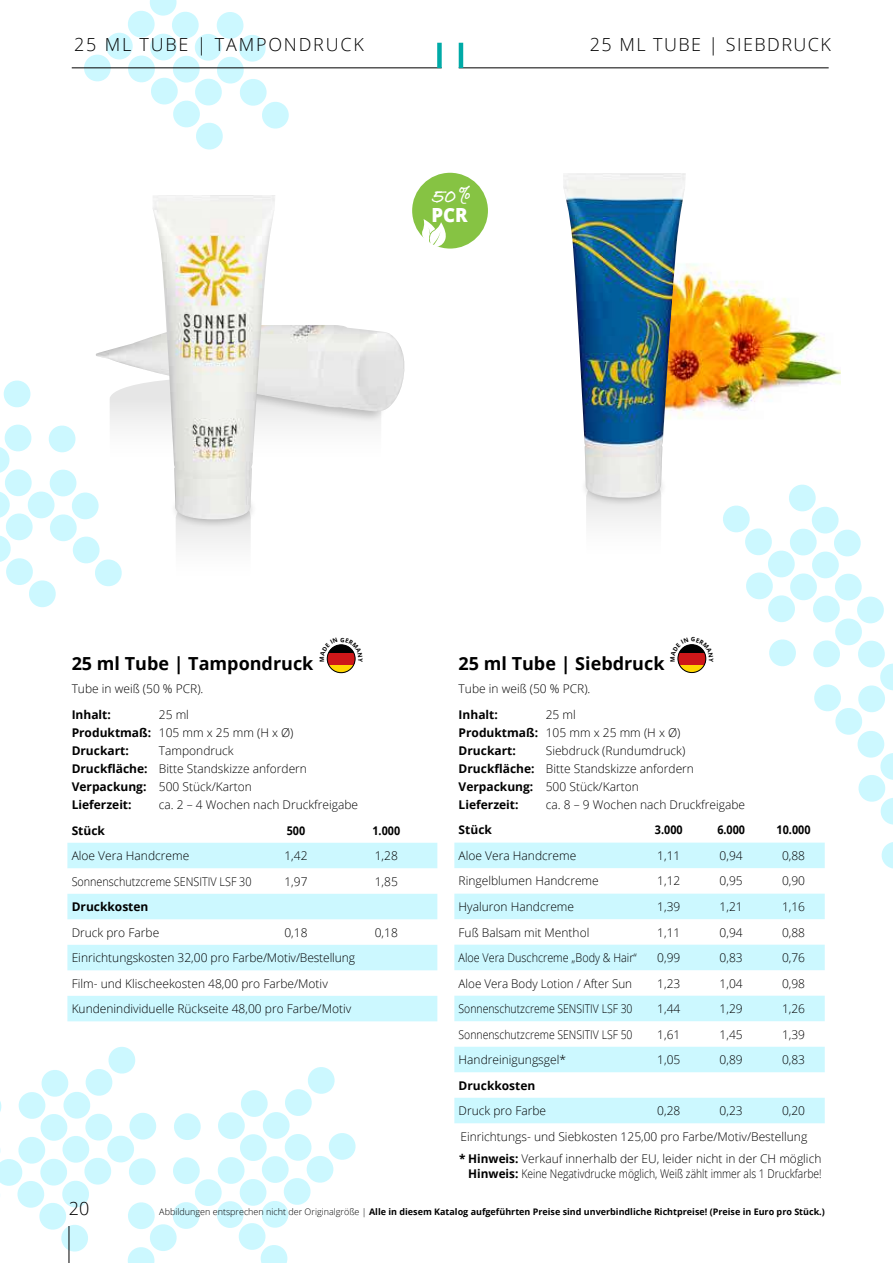
<style>
.page{position:relative;width:893px;height:1263px;background:#fff}
.page>*{position:absolute;margin:0;border:0;box-sizing:border-box;transform-origin:0 0}
.t1{font:700 21px "Bradley Hand ITCTT";color:#fff}
.t2{font:800 19.5px "Open Sans";color:#fff;scale:.95 1}
.t3{font:700 18px "Open Sans";color:#000}
.t4{font:300 18px "Open Sans";letter-spacing:.1em;color:#000}
.t5{font:300 18px "Open Sans";letter-spacing:.08em;color:#000}
.t6{font:300 12px/18px "Open Sans";color:#000}
.t7{font:700 12px/18px "Open Sans";color:#000}
.t8{font:300 12px "Open Sans";color:#000;scale:.87 1}
.t9{font:300 12px "Open Sans";color:#000;scale:.9 1}
.t10{font:700 12px "Open Sans";color:#000;scale:.9 1}
.t11{font:700 9px "Open Sans";color:#000}
.s1{font-weight:300}
.s2{font-weight:700}
</style>
<div class="page">
<img style="left:686px;top:263px;width:155px;height:154px">
<svg style="left:83px;top:0;width:207px;height:150px"></svg>
<svg style="left:881px;top:842px;width:12px;height:27px"></svg>
<svg style="left:723px;top:484px;width:170px;height:341px"></svg>
<hr style="left:72px;top:68px;width:370px;height:1px;background:#000">
<hr style="left:459px;top:68px;width:370px;height:1px;background:#000">
<div style="left:437px;top:43px;width:5px;height:25px;background:#00aaa7"></div>
<hr style="left:459px;top:43px;width:4px;height:25px;background:#00aaa7">
<div style="left:67px;top:843px;width:370px;height:25px;background:#ccf8ff"></div>
<svg style="left:67px;top:894px;width:370px;height:127px;fill:#ccf8ff"></svg>
<svg style="left:454px;top:843px;width:371px;height:280px"></svg>
<svg style="left:454px;top:894px;width:371px;height:178px;fill:#ccf8ff"></svg>
<svg style="left:328px;top:665px;width:26px;height:8px"></svg>
<div style="left:327px;top:653px;width:28px;height:12px;background:#cd1719"></div>
<div style="left:327px;top:645px;width:28px;height:28px;border:1px solid #000;border-radius:50%"></div>
<svg style="left:678px;top:664px;width:28px;height:8px"></svg>
<div style="left:678px;top:653px;width:28px;height:11px;background:#cd1719"></div>
<div style="left:678px;top:644px;width:28px;height:29px;border:1px solid #000;border-radius:50%"></div>
<svg style="left:586px;top:507px;width:75px;height:16px"></svg>
<div style="left:580px;top:468px;width:88px;height:39px;background:#000;opacity:.69"></div>
<img style="left:563px;top:173px;width:123px;height:325px">
<img style="left:96px;top:325px;width:309px;height:85px">
<svg style="left:0;top:367px;width:385px;height:240px"></svg>
<div style="left:169px;top:489px;width:88px;height:40px;background:#000;opacity:.69"></div>
<img style="left:153px;top:195px;width:122px;height:324px">
<div style="left:412px;top:173px;width:76px;height:76px;background:#86c343;border-radius:50%"></div>
<svg style="left:421px;top:219px;width:25px;height:29px"></svg>
<svg style="left:0;top:1047px;width:356px;height:216px"></svg>
<img style="left:892px;top:484px;width:1px;height:114px">
<hr style="left:69px;top:1226px;width:1px;height:37px;background:#000">
<svg style="left:326px;top:644px;width:30px;height:18px"></svg>
<svg style="left:677px;top:644px;width:30px;height:18px"></svg>
<h3 class="t4" style="left:74px;top:33px;width:291px">25 ML TUBE | TAMPONDRUCK</h3>
<h3 class="t5" style="left:590px;top:33px;width:243px">25 ML TUBE | SIEBDRUCK</h3>
<h1 class="t1" style="left:432px;top:180px;width:41px">50<sup>%</sup></h1>
<h2 class="t2" style="left:431px;top:200px;width:40px">PCR</h2>
<h3 class="t3" style="left:72px;top:651px;width:243px">25 ml Tube | Tampondruck</h3>
<p class="t6" style="left:72px;top:679px;width:133px">Tube in weiß (50 % PCR).</p>
<p class="t7" style="left:72px;top:706px;width:41px">Inhalt:</p>
<p class="t7" style="left:72px;top:706px;width:223px;text-indent:87px"><span class="s1">25 ml<br></span>Produktmaß: <span class="s1">105 mm x 25 mm (H x Ø)<br></span>Druckart:</p>
<p class="t6" style="left:72px;top:741px;width:237px;text-indent:87px">Tampondruck<br><span class="s2">Druckfläche:</span> Bitte Standskizze anfordern<br><span class="s2">Verpackung:</span> 500 Stück/Karton<br><span class="s2">Lieferzeit:</span></p>
<p class="t6" style="left:159px;top:795px;width:201px">ca. 2 – 4 Wochen nach Druckfreigabe</p>
<p class="t7" style="left:72px;top:821px;width:35px">Stück</p>
<p class="t10" style="left:287px;top:822px;width:22px">500</p>
<p class="t10" style="left:372px;top:822px;width:32px">1.000</p>
<p class="t6" style="left:72px;top:846px;width:119px">Aloe Vera Handcreme</p>
<p class="t6" style="left:284px;top:846px;width:25px">1,42</p>
<p class="t6" style="left:375px;top:846px;width:25px">1,28</p>
<p class="t9" style="left:72px;top:873px;width:201px">Sonnenschutzcreme SENSITIV LSF 30</p>
<p class="t6" style="left:284px;top:872px;width:25px">1,97</p>
<p class="t6" style="left:375px;top:872px;width:25px">1,85</p>
<p class="t7" style="left:72px;top:897px;width:78px">Druckkosten</p>
<p class="t6" style="left:72px;top:923px;width:89px">Druck pro Farbe</p>
<p class="t6" style="left:284px;top:923px;width:25px">0,18</p>
<p class="t6" style="left:375px;top:923px;width:25px">0,18</p>
<p class="t6" style="left:72px;top:945px;width:285px;line-height:25.5px">Einrichtungskosten 32,00 pro Farbe/Motiv/Bestellung<br>Film- und Klischeekosten 48,00 pro Farbe/Motiv<br>Kundenindividuelle Rückseite 48,00 pro Farbe/Motiv</p>
<h3 class="t3" style="left:459px;top:651px;width:207px">25 ml Tube | Siebdruck</h3>
<p class="t6" style="left:459px;top:679px;width:133px">Tube in weiß (50 % PCR).</p>
<p class="t7" style="left:459px;top:705px;width:41px">Inhalt:</p>
<p class="t7" style="left:459px;top:705px;width:223px;text-indent:87px"><span class="s1">25 ml<br></span>Produktmaß: <span class="s1">105 mm x 25 mm (H x Ø)<br></span>Druckart:</p>
<p class="t6" style="left:459px;top:741px;width:237px;text-indent:87px">Siebdruck (Rundumdruck)<br><span class="s2">Druckfläche:</span> Bitte Standskizze anfordern<br><span class="s2">Verpackung:</span> 500 Stück/Karton<br><span class="s2">Lieferzeit:</span></p>
<p class="t6" style="left:546px;top:795px;width:201px">ca. 8 – 9 Wochen nach Druckfreigabe</p>
<p class="t7" style="left:459px;top:821px;width:35px">Stück</p>
<p class="t10" style="left:655px;top:822px;width:32px">3.000</p>
<p class="t10" style="left:717px;top:822px;width:32px">6.000</p>
<p class="t10" style="left:777px;top:822px;width:39px">10.000</p>
<p class="t6" style="left:459px;top:846px;width:119px">Aloe Vera Handcreme</p>
<p class="t6" style="left:657px;top:846px;width:25px">1,11</p>
<p class="t6" style="left:720px;top:846px;width:25px">0,94</p>
<p class="t6" style="left:782px;top:846px;width:25px">0,88</p>
<p class="t6" style="left:459px;top:872px;width:142px">Ringelblumen Handcreme</p>
<p class="t6" style="left:657px;top:872px;width:25px">1,12</p>
<p class="t6" style="left:720px;top:872px;width:25px">0,95</p>
<p class="t6" style="left:782px;top:872px;width:25px">0,90</p>
<p class="t6" style="left:459px;top:897px;width:117px">Hyaluron Handcreme</p>
<p class="t6" style="left:657px;top:897px;width:25px">1,39</p>
<p class="t6" style="left:720px;top:897px;width:25px">1,21</p>
<p class="t6" style="left:782px;top:897px;width:25px">1,16</p>
<p class="t6" style="left:459px;top:923px;width:132px">Fuß Balsam mit Menthol</p>
<p class="t6" style="left:657px;top:923px;width:25px">1,11</p>
<p class="t6" style="left:720px;top:923px;width:25px">0,94</p>
<p class="t6" style="left:782px;top:923px;width:25px">0,88</p>
<p class="t9" style="left:459px;top:949px;width:199px">Aloe Vera Duschcreme „Body &amp; Hair“</p>
<p class="t6" style="left:657px;top:948px;width:25px">0,99</p>
<p class="t6" style="left:720px;top:948px;width:25px">0,83</p>
<p class="t6" style="left:782px;top:948px;width:25px">0,76</p>
<p class="t6" style="left:459px;top:974px;width:175px">Aloe Vera Body Lotion / After Sun</p>
<p class="t6" style="left:657px;top:974px;width:25px">1,23</p>
<p class="t6" style="left:720px;top:974px;width:25px">1,04</p>
<p class="t6" style="left:782px;top:974px;width:25px">0,98</p>
<p class="t8" style="left:459px;top:1000px;width:201px">Sonnenschutzcreme SENSITIV LSF 30</p>
<p class="t6" style="left:657px;top:999px;width:25px">1,44</p>
<p class="t6" style="left:720px;top:999px;width:25px">1,29</p>
<p class="t6" style="left:782px;top:999px;width:25px">1,26</p>
<p class="t8" style="left:459px;top:1026px;width:201px">Sonnenschutzcreme SENSITIV LSF 50</p>
<p class="t6" style="left:657px;top:1025px;width:25px">1,61</p>
<p class="t6" style="left:720px;top:1025px;width:25px">1,45</p>
<p class="t6" style="left:782px;top:1025px;width:25px">1,39</p>
<p class="t6" style="left:459px;top:1050px;width:109px">Handreinigungsgel*</p>
<p class="t6" style="left:657px;top:1050px;width:25px">1,05</p>
<p class="t6" style="left:720px;top:1050px;width:25px">0,89</p>
<p class="t6" style="left:782px;top:1050px;width:25px">0,83</p>
<p class="t7" style="left:459px;top:1076px;width:78px">Druckkosten</p>
<p class="t6" style="left:459px;top:1101px;width:89px">Druck pro Farbe</p>
<p class="t6" style="left:657px;top:1101px;width:25px">0,28</p>
<p class="t6" style="left:720px;top:1101px;width:25px">0,23</p>
<p class="t6" style="left:460px;top:1098px;width:348px;line-height:25.5px;text-align:right">0,20<br>Einrichtungs- und Siebkosten 125,00 pro Farbe/Motiv/Bestellung</p>
<p class="t6" style="left:459px;top:1151px;width:364px;line-height:15px;text-align:right"><span class="s2">* Hinweis:</span> Verkauf innerhalb der EU, leider nicht in der CH möglich<br><span class="s2">Hinweis:</span> Keine Negativdrucke möglich, Weiß zählt immer als 1 Druckfarbe!</p>
<h3 class="t4" style="left:69px;top:1196px;width:22px">20</h3>
<p class="t11" style="left:159px;top:1205px;width:667px"><span class="s1">Abbildungen entsprechen nicht der Originalgröße |</span> Alle in diesem Katalog aufgeführten Preise sind unverbindliche Richtpreise! (Preise in Euro pro Stück.)</p>
</div>
